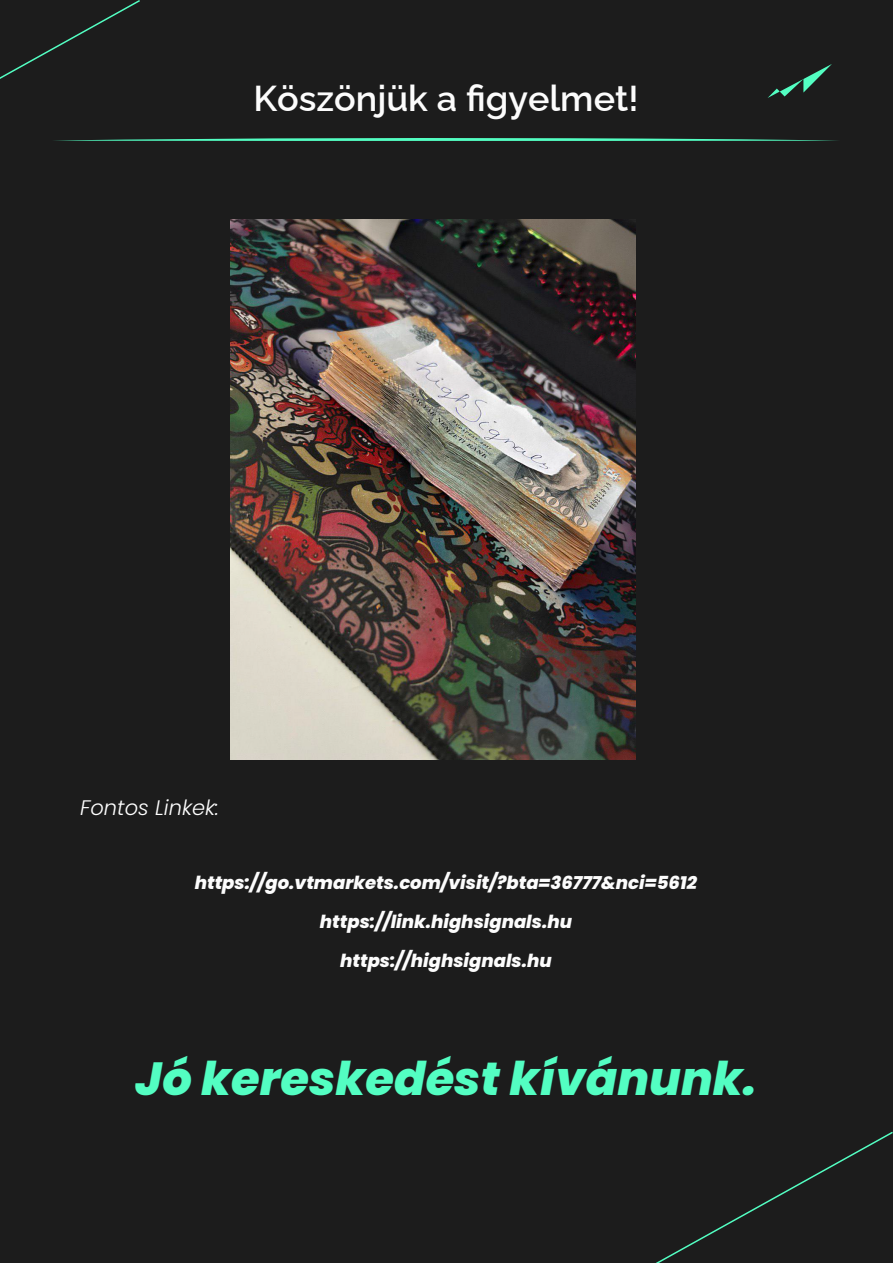
<style>
.page{position:relative;width:893px;height:1263px;background:#fff}
.page>*{position:absolute;margin:0;border:0;box-sizing:border-box;transform-origin:0 0}
.t1{font:italic 800 46.35px "Poppins";color:#53fec2}
.t2{font:100 36px "Raleway";color:#fcfcfc}
.t3{font:italic 300 21px "Poppins";color:#fff}
.t4{font:italic 800 18px/38.7px "Poppins";color:#fcfcfc;text-align:center}
</style>
<div class="page">
<div style="left:0;top:1px;width:892px;height:1262px;background:#1c1c1c"></div>
<svg style="left:768px;top:64px;width:64px;height:34px"></svg>
<svg style="left:0;top:0;width:142px;height:79px"></svg>
<svg style="left:656px;top:1130px;width:237px;height:133px"></svg>
<svg style="left:54px;top:138px;width:784px;height:3px"></svg>
<img style="left:230px;top:220px;width:405px;height:540px">
<h2 class="t2" style="left:253px;top:70px;width:387px">Köszönjük a figyelmet!</h2>
<p class="t3" style="left:80px;top:795px;width:141px">Fontos Linkek:</p>
<p class="t4" style="left:195px;top:863px;width:504px">https://go.vtmarkets.com/visit/?bta=36777&amp;nci=5612</p>
<p class="t4" style="left:320px;top:903px;width:254px">https://link.highsignals.hu https://highsignals.hu</p>
<h1 class="t1" style="left:135px;top:1052px;width:623px">Jó kereskedést kívánunk.</h1>
</div>
